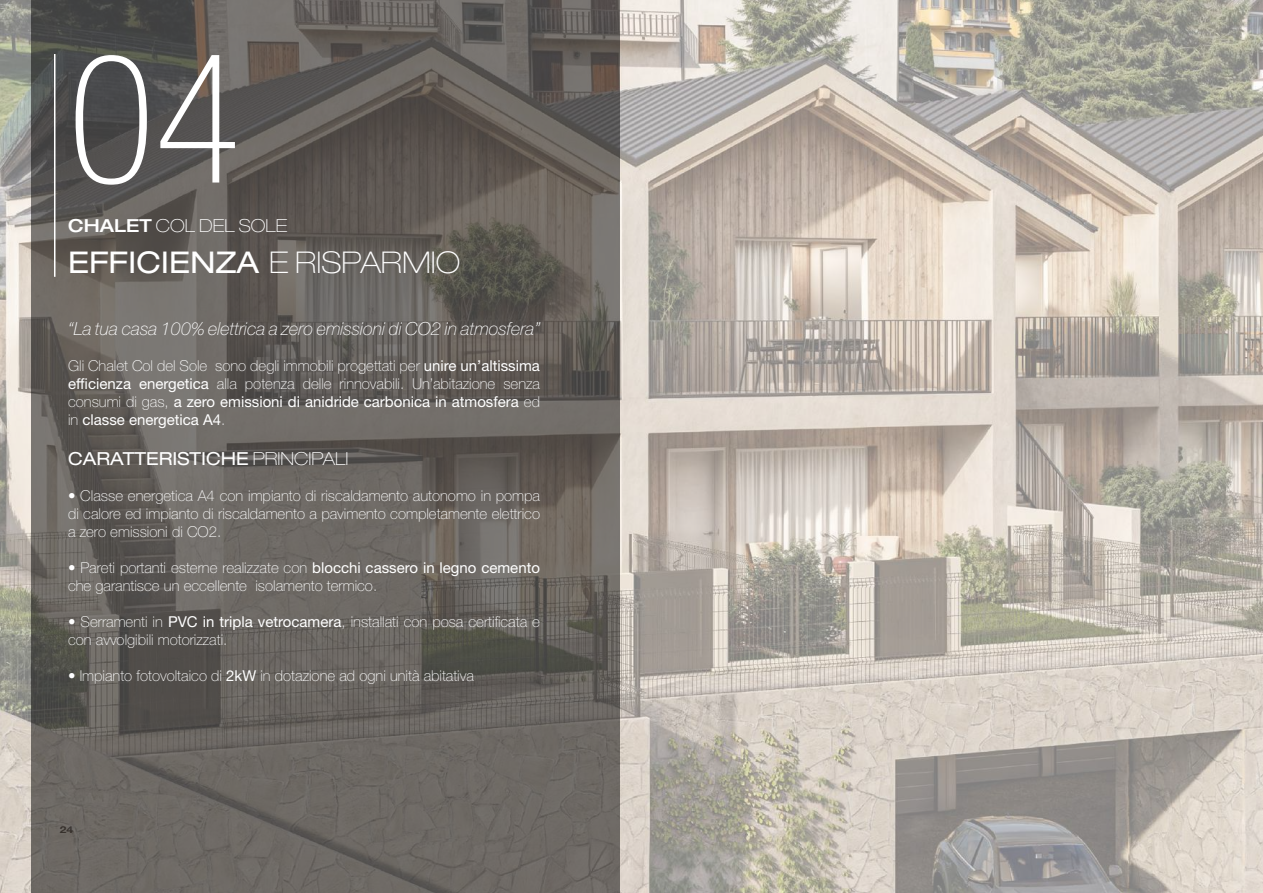
<style>
.page{position:relative;width:1263px;height:893px;background:#fff}
.page>*{position:absolute;margin:0;border:0;box-sizing:border-box;transform-origin:0 0}
.t1{font:100 condensed 180px "Helvetica Neue LT Std";color:#fff}
.t2{font:expanded 30px "Helvetica Neue LT Std";color:#fff}
.t3{font:italic 100 18px "Helvetica Neue LT Std";color:#fff}
.t4{font:expanded 18px "Helvetica Neue LT Std";color:#fff}
.t5{font:100 expanded 18px "Helvetica Neue LT Std";color:#fff}
.t6{font:100 15px/18px "Helvetica Neue LT Std";color:#fff;text-align:justify}
.t7{font:700 9.45px "Helvetica Neue LT Std";color:#231f20;scale:1.27 1}
.s1{font-weight:500}
.s2{font-weight:100}
.s3{font-weight:400}
</style>
<div class="page">
<img style="left:0;top:0;width:1263px;height:893px">
<svg style="left:31px;top:0;width:589px;height:893px;background:#64605c"></svg>
<hr style="left:54px;top:54px;width:2px;height:223px;background:#fff">
<h1 class="t1" style="left:68px;top:18px;width:174px">04</h1>
<p class="t5" style="left:68px;top:215px;width:221px"><span class="s1">CHALET</span> COL DEL SOLE</p>
<h2 class="t2" style="left:68px;top:244px;width:394px">EFFICIENZA <span class="s2">E RISPARMIO</span></h2>
<p class="t3" style="left:68px;top:318px;width:473px">“La tua casa 100% elettrica a zero emissioni di CO2 in atmosfera”</p>
<p class="t6" style="left:68px;top:357px;width:474px">Gli Chalet Col del Sole sono degli immobili progettati per <span class="s3">unire un’altissima efficienza energetica</span> alla potenza delle rinnovabili. Un’abitazione senza consumi di gas, <span class="s3">a zero emissioni di anidride carbonica in atmosfera</span> ed in <span class="s3">classe energetica A4</span>.</p>
<p class="t4" style="left:68px;top:447px;width:282px">CARATTERISTICHE <span class="s2">PRINCIPALI</span></p>
<p class="t6" style="left:68px;top:486px;width:474px">• Classe energetica A4 con impianto di riscaldamento autonomo in pompa di calore ed impianto di riscaldamento a pavimento completamente elettrico a zero emissioni di CO2.</p>
<p class="t6" style="left:68px;top:558px;width:473px">• Pareti portanti esterne realizzate con <span class="s3">blocchi cassero in legno cemento </span>che garantisce un eccellente isolamento termico.</p>
<p class="t6" style="left:68px;top:612px;width:473px">• Serramenti in <span class="s3">PVC in tripla vetrocamera</span>, installati con posa certificata e con avvolgibili motorizzati.</p>
<p class="t6" style="left:68px;top:666px;width:407px">• Impianto fotovoltaico di <span class="s3">2kW</span> in dotazione ad ogni unità abitativa</p>
<p class="t7" style="left:60px;top:824px;width:12px">24</p>
</div>
